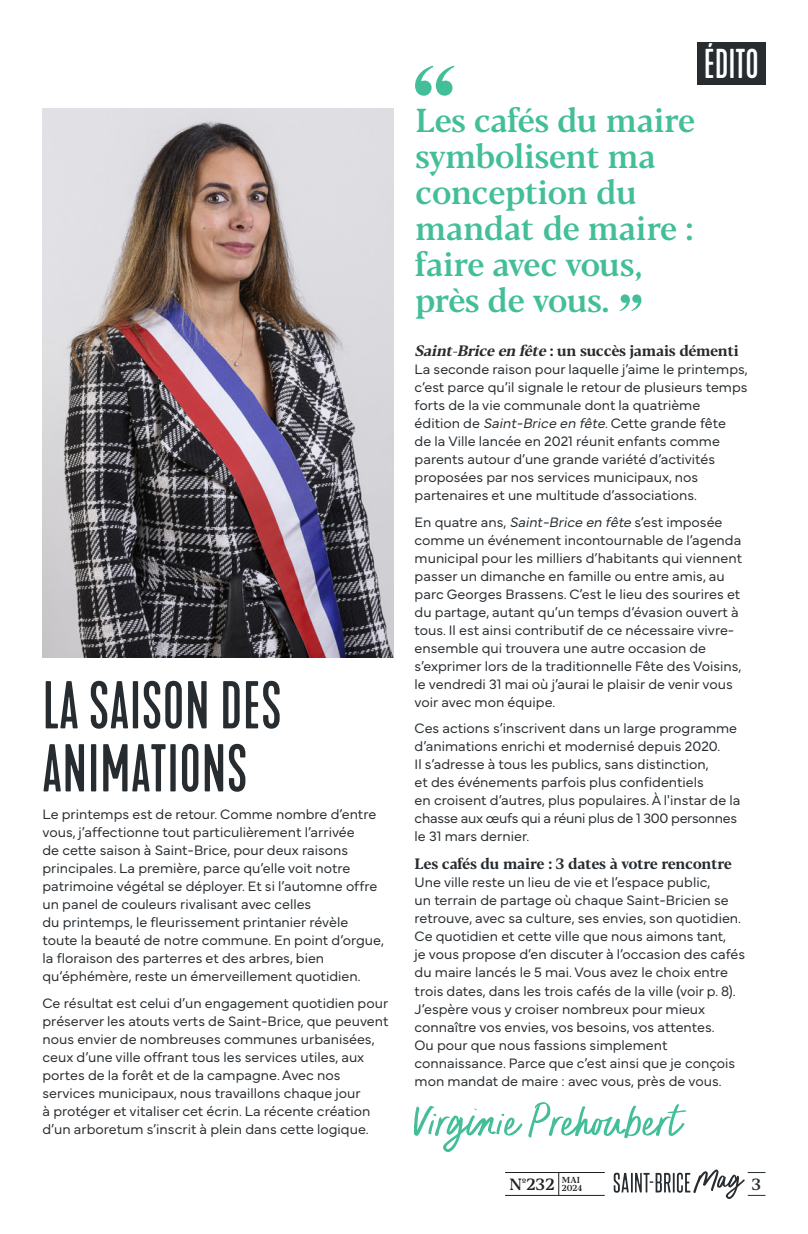
<style>
.page{position:relative;width:808px;height:1234px;background:#fff}
.page>*{position:absolute;margin:0;border:0;box-sizing:border-box;transform-origin:0 0}
.t1{font:condensed 63px/63px "Kapra Neue";letter-spacing:.01em;color:#272c30}
.t2{font:63px "Oranges And Lemons Script Up";color:#43be99}
.t3{font:condensed 38.85px "Kapra Neue";color:#fff}
.t4{font:500 33px/36px "Blacker Pro Tx";letter-spacing:-.015em;color:#43be99}
.t5{font:500 16.2px "Blacker Pro Tx";color:#231f20}
.t6{font:500 16.2px "Blacker Pro Tx";color:#272c30}
.t7{font:700 15px "Blacker Pro Tx";letter-spacing:-.015em;color:#272c30}
.t8{font:300 14.25px/18px "Mundial";color:#272c30}
.t9{font:500 8.7px "Blacker Pro Tx";color:#231f20}
.s1{font-style:italic}
</style>
<div class="page">
<div style="left:697px;top:43px;width:68px;height:42px;background:#272c30"></div>
<img style="left:43px;top:108px;width:350px;height:549px">
<svg style="left:415px;top:66px;width:39px;height:30px"></svg>
<svg style="left:620px;top:294px;width:21px;height:17px"></svg>
<hr style="left:505px;top:1171px;width:100px;height:1px;background:#231f20">
<hr style="left:505px;top:1194px;width:100px;height:1px;background:#231f20">
<svg style="left:558px;top:1172px;width:1px;height:22px"></svg>
<svg style="left:614px;top:1169px;width:151px;height:29px"></svg>
<h1 class="t1" style="left:43px;top:675px;width:240px">LA SAISON DES<br>ANIMATIONS</h1>
<p class="t8" style="left:43px;top:803px;width:343px">Le printemps est de retour. Comme nombre d’entre vous, j’affectionne tout particulièrement l’arrivée<br>de cette saison à Saint-Brice, pour deux raisons principales. La première, parce qu’elle voit notre patrimoine végétal se déployer. Et si l’automne offre un panel de couleurs rivalisant avec celles<br>du printemps, le fleurissement printanier révèle toute la beauté de notre commune. En point d’orgue, la floraison des parterres et des arbres, bien qu‘éphémère, reste un émerveillement quotidien.</p>
<p class="t8" style="left:43px;top:992px;width:347px">Ce résultat est celui d’un engagement quotidien pour préserver les atouts verts de Saint-Brice, que peuvent nous envier de nombreuses communes urbanisées, ceux d’une ville offrant tous les services utiles, aux portes de la forêt et de la campagne. Avec nos services municipaux, nous travaillons chaque jour<br>à protéger et vitaliser cet écrin. La récente création d’un arboretum s’inscrit à plein dans cette logique.</p>
<h3 class="t4" style="left:415px;top:100px;width:282px">Les cafés du maire symbolisent ma conception du mandat de maire : faire avec vous, près de vous.</h3>
<h2 class="t3" style="left:704px;top:41px;width:57px">ÉDITO</h2>
<p class="t7" style="left:415px;top:340px;width:326px"><span class="s1">Saint-Briceen fête</span>: un succès jamais démenti</p>
<p class="t8" style="left:415px;top:359px;width:335px">La seconde raison pour laquelle j’aime le printemps, c’est parce qu’il signale le retour de plusieurs temps forts de la vie communale dont la quatrième édition de <span class="s1">Saint-Brice en fête</span>. Cette grande fête<br>de la Ville lancée en 2021 réunit enfants comme parents autour d’une grande variété d’activités proposées par nos services municipaux, nos partenaires et une multitude d’associations.</p>
<p class="t8" style="left:415px;top:511px;width:329px">En quatre ans, <span class="s1">Saint-Brice en fête</span> s’est imposée comme un événement incontournable de l’agenda municipal pour les milliers d’habitants qui viennent passer un dimanche en famille ou entre amis, au parc Georges Brassens. C’est le lieu des sourires et du partage, autant qu’un temps d’évasion ouvert à tous. Il est ainsi contributif de ce nécessaire vivre&shy;ensemble qui trouvera une autre occasion de s’exprimer lors de la traditionnelle Fête des Voisins, le vendredi 31 mai où j’aurai le plaisir de venir vous voir avec mon équipe.</p>
<p class="t8" style="left:415px;top:718px;width:327px">Ces actions s’inscrivent dans un large programme d’animations enrichi et modernisé depuis 2020.<br>Il s’adresse à tous les publics, sans distinction,<br>et des événements parfois plus confidentiels<br>en croisent d’autres, plus populaires. À l'instar de la chasse aux œufs qui a réuni plus de 1 300 personnes le 31 mars dernier.</p>
<p class="t7" style="left:415px;top:853px;width:319px">Les cafés du maire : 3 dates à votre rencontre</p>
<p class="t8" style="left:415px;top:872px;width:332px">Une ville reste un lieu de vie et l’espace public,<br>un terrain de partage où chaque Saint-Bricien se retrouve, avec sa culture, ses envies, son quotidien.<br>Ce quotidien et cette ville que nous aimons tant,<br>je vous propose d’en discuter à l’occasion des cafés du maire lancés le 5 mai. Vous avez le choix entre trois dates, dans les trois cafés de la ville (voir p. 8).<br>J’espère vous y croiser nombreux pour mieux connaître vos envies, vos besoins, vos attentes.<br>Ou pour que nous fassions simplement connaissance. Parce que c’est ainsi que je conçois mon mandat de maire : avec vous, près de vous.</p>
<h1 class="t2" style="left:415px;top:1091px;width:268px">Virginie Prehoubert</h1>
<p class="t9" style="left:562px;top:1173px;width:20px">MAI</p>
<p class="t5" style="left:509px;top:1172px;width:75px">№232 <sub>2024</sub></p>
<p class="t6" style="left:752px;top:1172px;width:11px">3</p>
</div>
